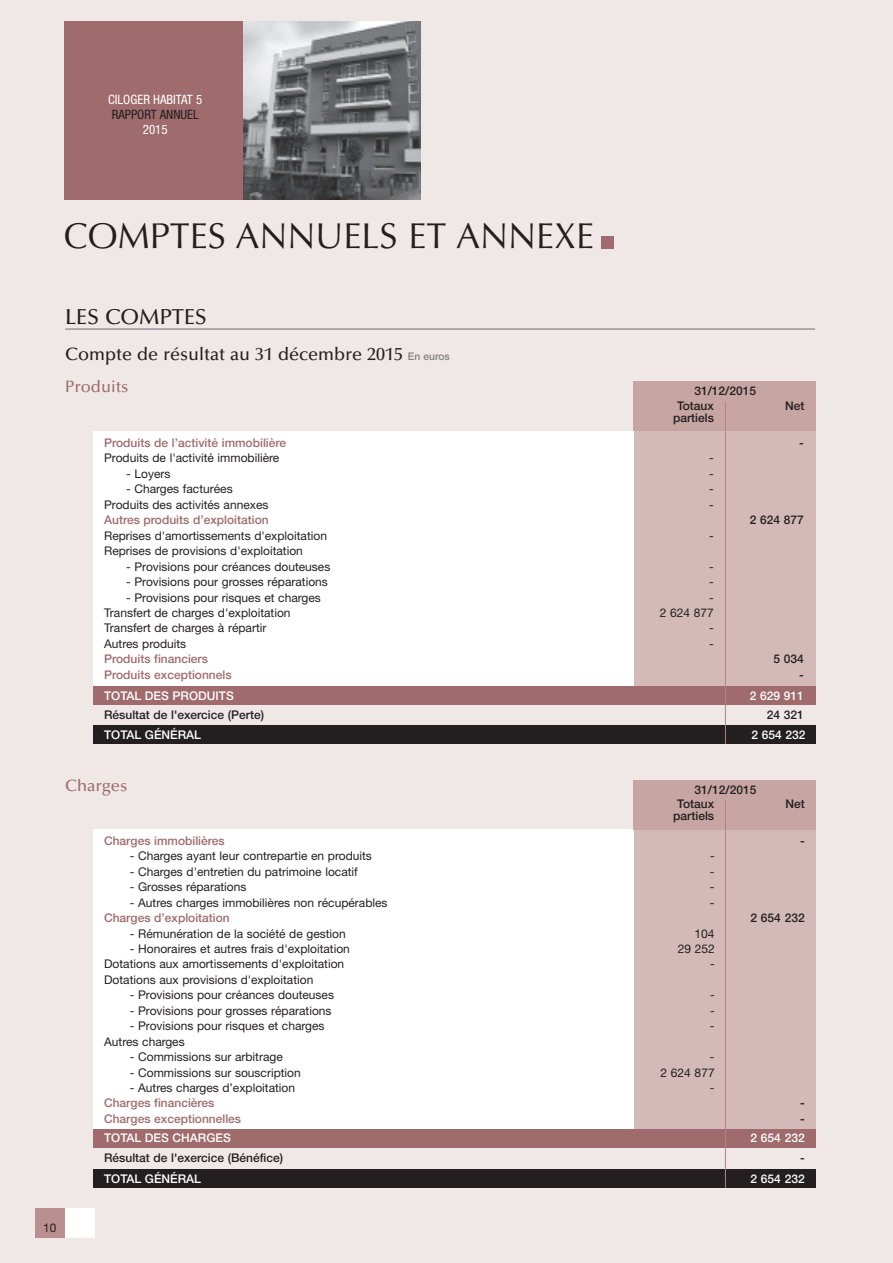
<style>
.page{position:relative;width:893px;height:1263px;background:#f0e7e7}
.page>*{position:absolute;margin:0;border:0;box-sizing:border-box;transform-origin:0 0}
.t1{font:36px "Optima";color:#231f20}
.t2{font:500 21.75px "Optima";color:#231f20}
.t3{font:500 18px "Optima";color:#231f20}
.t4{font:500 16.5px "Optima";color:#9f6b6d}
.t5{font:condensed 12.9px "Helvetica Neue";color:#fff}
.t6{font:condensed 12.9px "Helvetica Neue";color:#231f20}
.t7{font:12px "Helvetica Neue";color:#231f20}
.t8{font:500 12px "Helvetica Neue";color:#9f6b6d}
.t9{font:500 12px/12px "Helvetica Neue";color:#231f20;text-align:center}
.t10{font:500 12px "Helvetica Neue";color:#fff}
.s1{font-family:"Helvetica Neue";font-size:10.5px;color:#808285}
</style>
<div class="page">
<hr style="left:65px;top:328px;width:750px;height:2px;background:#939598">
<div style="left:94px;top:431px;width:541px;height:255px;background:#fff"></div>
<div style="left:634px;top:428px;width:181px;height:258px;background:#d3b9b7"></div>
<div style="left:94px;top:686px;width:722px;height:19px;background:#9f6b6d"></div>
<div style="left:94px;top:725px;width:722px;height:19px;background:#231f20"></div>
<div style="left:634px;top:381px;width:182px;height:50px;background:#c6a5a2"></div>
<hr style="left:725px;top:402px;width:1px;height:342px;background:#b18384">
<img style="left:242px;top:21px;width:179px;height:179px">
<div style="left:94px;top:829px;width:541px;height:299px;background:#fff"></div>
<div style="left:634px;top:827px;width:182px;height:301px;background:#d3b9b7"></div>
<div style="left:634px;top:780px;width:182px;height:49px;background:#c6a5a2"></div>
<div style="left:94px;top:1129px;width:722px;height:18px;background:#9f6b6d"></div>
<div style="left:94px;top:1169px;width:722px;height:18px;background:#231f20"></div>
<hr style="left:725px;top:800px;width:1px;height:388px;background:#b18384">
<div style="left:601px;top:236px;width:12px;height:13px;background:#9f6b6d"></div>
<div style="left:64px;top:21px;width:178px;height:179px;background:#9f6b6d"></div>
<div style="left:35px;top:1208px;width:30px;height:29px;background:#b98f8f"></div>
<div style="left:65px;top:1208px;width:29px;height:29px;background:#fff"></div>
<p class="t5" style="left:108px;top:94px;width:96px">CILOGER HABITAT 5</p>
<p class="t6" style="left:112px;top:109px;width:89px">RAPPORT ANNUEL</p>
<p class="t5" style="left:143px;top:124px;width:26px">2015</p>
<h1 class="t1" style="left:64px;top:221px;width:532px">COMPTES ANNUELS ET ANNEXE</h1>
<h2 class="t2" style="left:65px;top:308px;width:143px">LES COMPTES</h2>
<h3 class="t3" style="left:65px;top:347px;width:386px">Compte de résultat au 31 décembre 2015 <span class="s1">En euros</span></h3>
<h3 class="t4" style="left:65px;top:380px;width:65px">Produits</h3>
<p class="t9" style="left:694px;top:386px;width:63px">31/12/2015</p>
<p class="t9" style="left:673px;top:400px;width:42px">Totaux partiels</p>
<p class="t9" style="left:785px;top:400px;width:21px">Net</p>
<p class="t8" style="left:104px;top:438px;width:183px">Produits de l’activité immobilière</p>
<p class="t9" style="left:799px;top:438px;width:6px">-</p>
<p class="t7" style="left:104px;top:454px;width:177px">Produits de l'activité immobilière</p>
<p class="t7" style="left:709px;top:454px;width:6px">-</p>
<p class="t7" style="left:126px;top:469px;width:46px">- Loyers</p>
<p class="t7" style="left:709px;top:469px;width:6px">-</p>
<p class="t7" style="left:126px;top:485px;width:108px">- Charges facturées</p>
<p class="t7" style="left:709px;top:485px;width:6px">-</p>
<p class="t7" style="left:104px;top:500px;width:166px">Produits des activités annexes</p>
<p class="t7" style="left:709px;top:500px;width:6px">-</p>
<p class="t8" style="left:104px;top:516px;width:166px">Autres produits d’exploitation</p>
<p class="t9" style="left:750px;top:515px;width:56px">2 624 877</p>
<p class="t7" style="left:104px;top:531px;width:224px">Reprises d'amortissements d'exploitation</p>
<p class="t7" style="left:709px;top:531px;width:6px">-</p>
<p class="t7" style="left:104px;top:547px;width:200px">Reprises de provisions d'exploitation</p>
<p class="t7" style="left:126px;top:562px;width:206px">- Provisions pour créances douteuses</p>
<p class="t7" style="left:709px;top:562px;width:6px">-</p>
<p class="t7" style="left:126px;top:577px;width:203px">- Provisions pour grosses réparations</p>
<p class="t7" style="left:709px;top:577px;width:6px">-</p>
<p class="t7" style="left:126px;top:593px;width:196px">- Provisions pour risques et charges</p>
<p class="t7" style="left:709px;top:593px;width:6px">-</p>
<p class="t7" style="left:104px;top:608px;width:188px">Transfert de charges d'exploitation</p>
<p class="t7" style="left:660px;top:608px;width:56px">2 624 877</p>
<p class="t7" style="left:104px;top:624px;width:164px">Transfert de charges à répartir</p>
<p class="t7" style="left:709px;top:624px;width:6px">-</p>
<p class="t7" style="left:104px;top:639px;width:84px">Autres produits</p>
<p class="t7" style="left:709px;top:639px;width:6px">-</p>
<p class="t8" style="left:104px;top:655px;width:105px">Produits financiers</p>
<p class="t9" style="left:773px;top:654px;width:32px">5 034</p>
<p class="t8" style="left:104px;top:670px;width:129px">Produits exceptionnels</p>
<p class="t9" style="left:799px;top:670px;width:6px">-</p>
<p class="t10" style="left:104px;top:691px;width:131px">TOTAL DES PRODUITS</p>
<p class="t10" style="left:750px;top:691px;width:56px">2 629 911</p>
<p class="t9" style="left:104px;top:710px;width:161px">Résultat de l'exercice (Perte)</p>
<p class="t9" style="left:767px;top:710px;width:39px">24 321</p>
<p class="t10" style="left:104px;top:730px;width:99px">TOTAL GÉNÉRAL</p>
<p class="t10" style="left:751px;top:730px;width:56px">2 654 232</p>
<h3 class="t4" style="left:65px;top:779px;width:64px">Charges</h3>
<p class="t9" style="left:695px;top:785px;width:63px">31/12/2015</p>
<p class="t9" style="left:673px;top:799px;width:42px">Totaux partiels</p>
<p class="t9" style="left:785px;top:799px;width:21px">Net</p>
<p class="t8" style="left:104px;top:836px;width:122px">Charges immobilières</p>
<p class="t9" style="left:800px;top:836px;width:6px">-</p>
<p class="t7" style="left:130px;top:852px;width:244px">- Charges ayant leur contrepartie en produits</p>
<p class="t7" style="left:710px;top:852px;width:6px">-</p>
<p class="t7" style="left:130px;top:867px;width:230px">- Charges d'entretien du patrimoine locatif</p>
<p class="t7" style="left:710px;top:867px;width:6px">-</p>
<p class="t7" style="left:130px;top:882px;width:118px">- Grosses réparations</p>
<p class="t7" style="left:710px;top:882px;width:6px">-</p>
<p class="t7" style="left:130px;top:898px;width:259px">- Autres charges immobilières non récupérables</p>
<p class="t7" style="left:710px;top:898px;width:6px">-</p>
<p class="t8" style="left:104px;top:913px;width:127px">Charges d’exploitation</p>
<p class="t9" style="left:751px;top:913px;width:56px">2 654 232</p>
<p class="t7" style="left:130px;top:929px;width:218px">- Rémunération de la société de gestion</p>
<p class="t7" style="left:695px;top:929px;width:22px">104</p>
<p class="t7" style="left:130px;top:944px;width:222px">- Honoraires et autres frais d'exploitation</p>
<p class="t7" style="left:678px;top:944px;width:39px">29 252</p>
<p class="t7" style="left:104px;top:960px;width:242px">Dotations aux amortissements d'exploitation</p>
<p class="t7" style="left:710px;top:960px;width:6px">-</p>
<p class="t7" style="left:104px;top:975px;width:211px">Dotations aux provisions d'exploitation</p>
<p class="t7" style="left:130px;top:991px;width:206px">- Provisions pour créances douteuses</p>
<p class="t7" style="left:710px;top:991px;width:6px">-</p>
<p class="t7" style="left:130px;top:1006px;width:203px">- Provisions pour grosses réparations</p>
<p class="t7" style="left:710px;top:1006px;width:6px">-</p>
<p class="t7" style="left:130px;top:1022px;width:196px">- Provisions pour risques et charges</p>
<p class="t7" style="left:710px;top:1022px;width:6px">-</p>
<p class="t7" style="left:104px;top:1037px;width:82px">Autres charges</p>
<p class="t7" style="left:130px;top:1052px;width:155px">- Commissions sur arbitrage</p>
<p class="t7" style="left:710px;top:1052px;width:6px">-</p>
<p class="t7" style="left:130px;top:1068px;width:173px">- Commissions sur souscription</p>
<p class="t7" style="left:661px;top:1068px;width:56px">2 624 877</p>
<p class="t7" style="left:130px;top:1083px;width:167px">- Autres charges d’exploitation</p>
<p class="t7" style="left:710px;top:1083px;width:6px">-</p>
<p class="t8" style="left:104px;top:1099px;width:112px">Charges financières</p>
<p class="t9" style="left:800px;top:1098px;width:6px">-</p>
<p class="t8" style="left:104px;top:1114px;width:139px">Charges exceptionnelles</p>
<p class="t9" style="left:800px;top:1114px;width:6px">-</p>
<p class="t10" style="left:104px;top:1134px;width:128px">TOTAL DES CHARGES</p>
<p class="t10" style="left:751px;top:1134px;width:56px">2 654 232</p>
<p class="t9" style="left:104px;top:1153px;width:181px">Résultat de l'exercice (Bénéfice)</p>
<p class="t9" style="left:800px;top:1153px;width:6px">-</p>
<p class="t10" style="left:104px;top:1174px;width:99px">TOTAL GÉNÉRAL</p>
<p class="t10" style="left:751px;top:1174px;width:56px">2 654 232</p>
<p class="t7" style="left:43px;top:1223px;width:15px">10</p>
</div>
